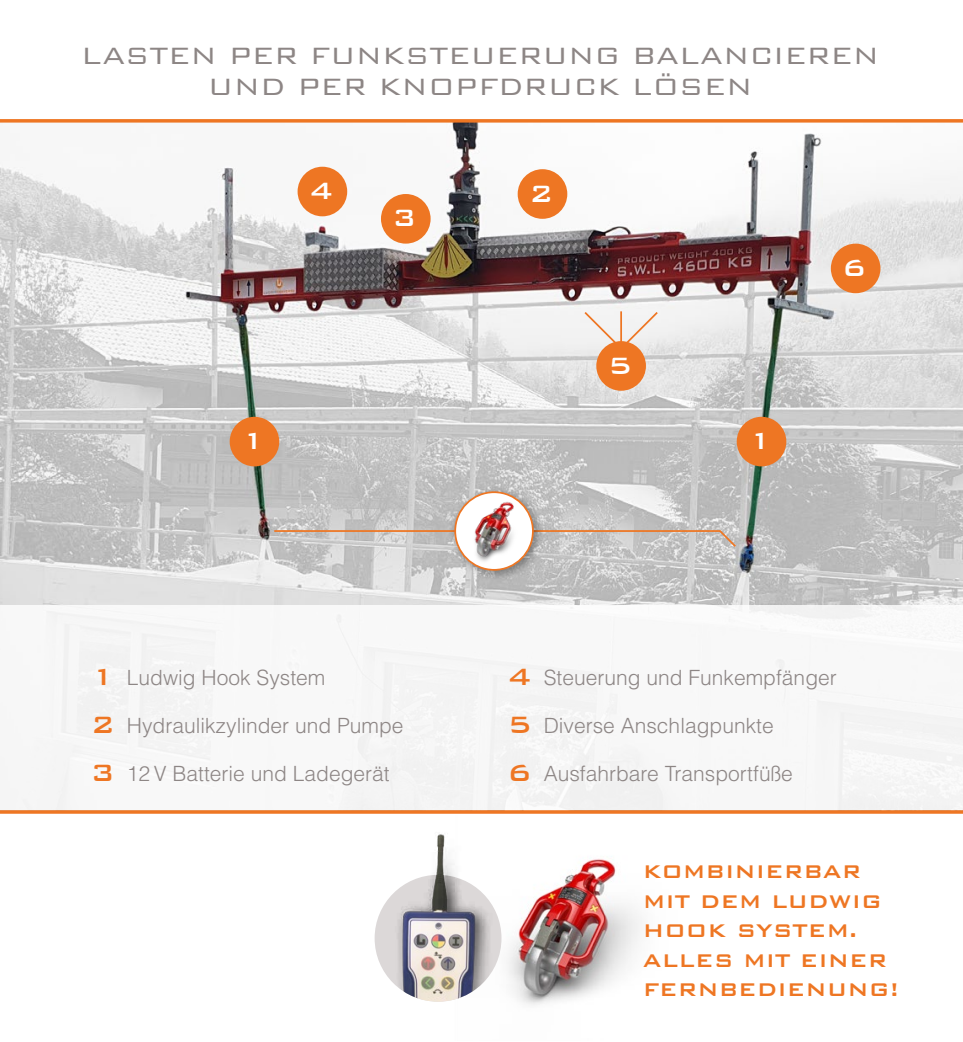
<style>
.page{position:relative;width:963px;height:1042px;background:#fff}
.page>*{position:absolute;margin:0;border:0;box-sizing:border-box;transform-origin:0 0}
.t1{font:300 31.5px/31.5px "Bank Gothic BT";color:#8d8685;text-align:center}
.t2{font:500 31.5px "Bank Gothic BT";color:#fff}
.t3{font:500 24.5px/29.4px "Bank Gothic BT";color:#ee7623}
.t4{font:300 21px "Helvetica LT Std";color:#8d8685}
.s1{font-family:"Bank Gothic BT";font-weight:500;font-size:31.5px;color:#ee7623}
</style>
<div class="page">
<img style="left:0;top:123px;width:962px;height:482px">
<svg style="left:0;top:119px;width:962px;height:4px;background:#ee853d"></svg>
<svg style="left:0;top:810px;width:962px;height:4px;background:#ed833b"></svg>
<div style="left:230px;top:417px;width:49px;height:49px;background:#ee7623;border-radius:50%"></div>
<div style="left:381px;top:194px;width:49px;height:50px;background:#ee7623;border-radius:50%"></div>
<div style="left:297px;top:167px;width:50px;height:49px;background:#ee7623;border-radius:50%"></div>
<div style="left:517px;top:169px;width:50px;height:50px;background:#ee7623;border-radius:50%"></div>
<div style="left:736px;top:417px;width:50px;height:49px;background:#ee7623;border-radius:50%"></div>
<div style="left:830px;top:244px;width:50px;height:49px;background:#ee7623;border-radius:50%"></div>
<div style="left:596px;top:341px;width:50px;height:50px;background:#ee7623;border-radius:50%"></div>
<svg style="left:582px;top:310px;width:77px;height:51px"></svg>
<div style="left:0;top:605px;width:962px;height:205px;background:#f7f7f7"></div>
<img style="left:492px;top:858px;width:150px;height:147px">
<div style="left:374px;top:875px;width:127px;height:126px;background:#dcd8d8;border-radius:50%"></div>
<img style="left:394px;top:978px;width:93px;height:23px">
<img style="left:396px;top:834px;width:96px;height:144px">
<hr style="left:274px;top:530px;width:184px;height:2px;background:#ee7623">
<svg style="left:545px;top:529px;width:192px;height:20px;background:#cbc0b9"></svg>
<div style="left:449px;top:486px;width:96px;height:96px;background:#000;opacity:.35"></div>
<img style="left:454px;top:491px;width:79px;height:80px;border-radius:40px">
<div style="left:454px;top:491px;width:79px;height:80px;border:2px solid #ee7623;border-radius:50%"></div>
<h1 class="t1" style="left:81px;top:39px;width:799px">LASTEN PER FUNKSTEUERUNG BALANCIEREN<br>UND PER KNOPFDRUCK LÖSEN</h1>
<h1 class="t2" style="left:309px;top:174px;width:26px">4</h1>
<h1 class="t2" style="left:529px;top:176px;width:26px">2</h1>
<h1 class="t2" style="left:241px;top:424px;width:26px">1</h1>
<h1 class="t2" style="left:392px;top:201px;width:26px">3</h1>
<p class="t4" style="left:91px;top:665px;width:236px"><span class="s1">1</span> Ludwig Hook System</p>
<p class="t4" style="left:91px;top:712px;width:314px"><span class="s1">2</span> Hydraulikzylinder und Pumpe</p>
<p class="t4" style="left:91px;top:760px;width:300px"><span class="s1">3</span> 12 V Batterie und Ladegerät</p>
<h1 class="t2" style="left:607px;top:348px;width:26px">5</h1>
<h1 class="t2" style="left:748px;top:424px;width:26px">1</h1>
<h1 class="t2" style="left:842px;top:250px;width:26px">6</h1>
<p class="t4" style="left:507px;top:665px;width:331px"><span class="s1">4</span> Steuerung und Funkempfänger</p>
<p class="t4" style="left:507px;top:712px;width:268px"><span class="s1">5</span> Diverse Anschlagpunkte</p>
<p class="t4" style="left:507px;top:760px;width:287px"><span class="s1">6</span> Ausfahrbare Transportfüße</p>
<p class="t3" style="left:642px;top:856px;width:258px">KOMBINIERBAR<br>MIT DEM LUDWIG<br>HOOK SYSTEM.<br>ALLES MIT EINER<br>FERNBEDIENUNG!</p>
</div>
